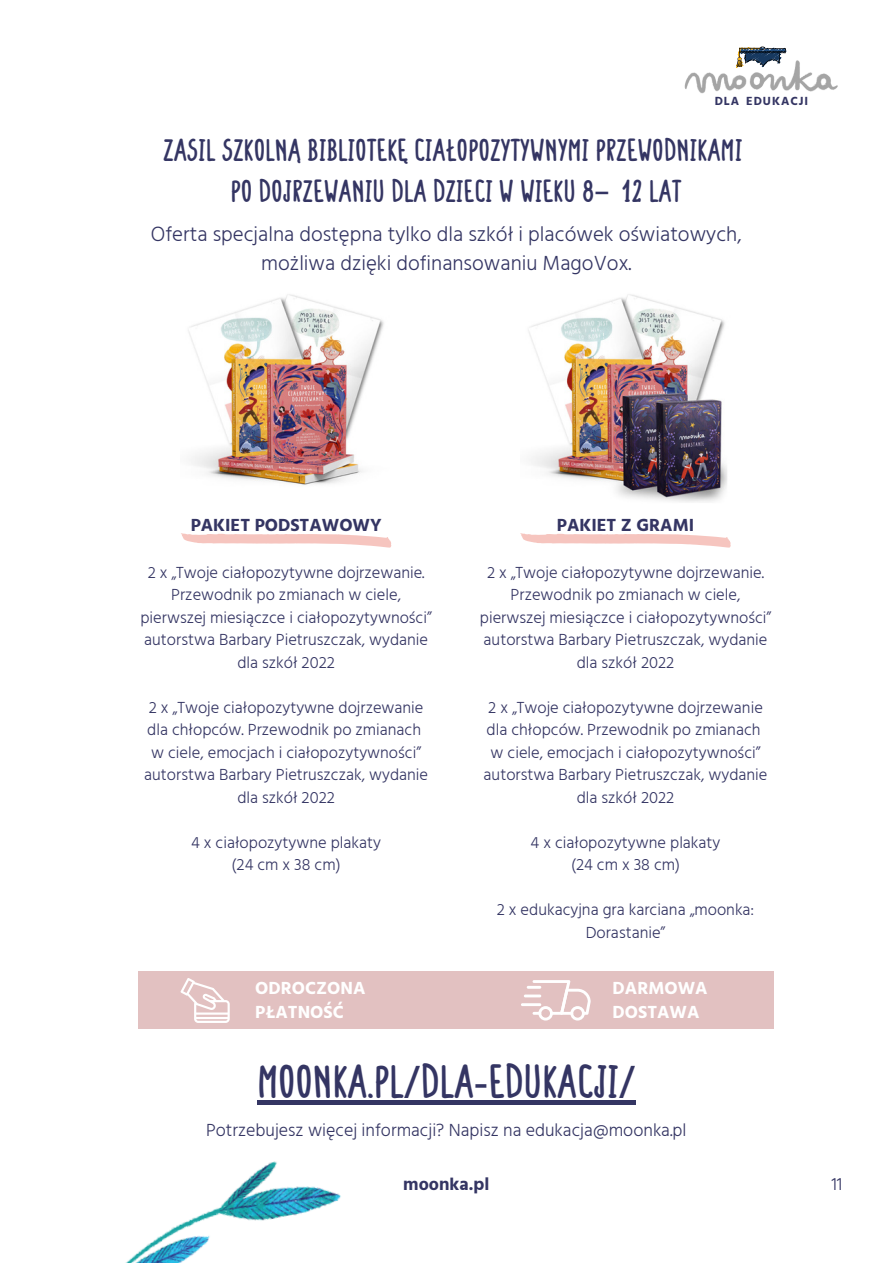
<style>
.page{position:relative;width:893px;height:1264px;background:#fff}
.page>*{position:absolute;margin:0;border:0;box-sizing:border-box;transform-origin:0 0}
.t1{font:700 45px "Colendra";color:#343563}
.t2{font:700 30px/41.5px "Colendra";color:#343563;text-align:center}
.t3{font:300 21px/29.2px "Hind Madurai";color:#343563;text-align:center}
.t4{font:300 18px "Hind Madurai";color:#343563}
.t5{font:700 18px "Hind Madurai";color:#343563}
.t6{font:700 18px/24.8px "Hind Madurai";color:#fff}
.t7{font:300 16.5px/22.5px "Hind Madurai";color:#343563;text-align:center}
.t8{font:700 12.15px "Hind Guntur";letter-spacing:.08em;color:#343563}
.s1{font-family:"Noto Sans Gurmukhi";font-weight:400}
.s2{font-family:"Noto Sans";font-weight:400}
</style>
<div class="page">
<img style="left:684px;top:60px;width:154px;height:34px">
<svg style="left:736px;top:46px;width:50px;height:22px"></svg>
<img style="left:188px;top:294px;width:196px;height:191px">
<img style="left:528px;top:294px;width:199px;height:208px">
<svg style="left:181px;top:533px;width:210px;height:15px"></svg>
<svg style="left:520px;top:533px;width:210px;height:15px"></svg>
<div style="left:257px;top:1100px;width:378px;height:5px;background:#343563"></div>
<img style="left:127px;top:1161px;width:214px;height:101px">
<div style="left:138px;top:971px;width:635px;height:57px;background:#e2c1c1"></div>
<svg style="left:180px;top:978px;width:50px;height:44px"></svg>
<hr style="left:526px;top:985px;width:15px;height:3px;background:#fff">
<hr style="left:524px;top:994px;width:17px;height:3px;background:#fff">
<hr style="left:521px;top:1003px;width:20px;height:3px;background:#fff">
<svg style="left:532px;top:980px;width:58px;height:40px"></svg>
<p class="t8" style="left:714px;top:94px;width:95px">DLA EDUKACJI</p>
<h2 class="t2" style="left:163px;top:131px;width:580px">ZASIL SZKOLNĄ BIBLIOTEKĘ CIAŁOPOZYTYWNYMI PRZEWODNIKAMI<br>PO DOJRZEWANIU DLA DZIECI W WIEKU 8<span class="s1">–</span> 12 LAT</h2>
<p class="t3" style="left:151px;top:220px;width:592px">Oferta specjalna dostępna tylko dla szkół i placówek oświatowych, możliwa dzięki dofinansowaniu MagoVox.</p>
<p class="t5" style="left:191px;top:513px;width:192px">PAKIET PODSTAWOWY</p>
<p class="t7" style="left:140px;top:561px;width:293px">2 x „Twoje ciałopozytywne dojrzewanie.<br>Przewodnik po zmianach w ciele, pierwszej miesiączce i ciałopozytywności” autorstwa Barbary Pietruszczak, wydanie dla szkół 2022</p>
<p class="t7" style="left:144px;top:696px;width:285px">2 x „Twoje ciałopozytywne dojrzewanie dla chłopców. Przewodnik po zmianach w ciele, emocjach i ciałopozytywności” autorstwa Barbary Pietruszczak, wydanie dla szkół 2022</p>
<p class="t7" style="left:191px;top:831px;width:191px">4 x ciałopozytywne plakaty (24 cm x 38 cm)</p>
<p class="t5" style="left:557px;top:513px;width:139px">PAKIET Z GRAMI</p>
<p class="t7" style="left:480px;top:561px;width:293px">2 x „Twoje ciałopozytywne dojrzewanie.<br>Przewodnik po zmianach w ciele, pierwszej miesiączce i ciałopozytywności” autorstwa Barbary Pietruszczak, wydanie dla szkół 2022</p>
<p class="t7" style="left:483px;top:696px;width:285px">2 x „Twoje ciałopozytywne dojrzewanie dla chłopców. Przewodnik po zmianach w ciele, emocjach i ciałopozytywności” autorstwa Barbary Pietruszczak, wydanie dla szkół 2022</p>
<p class="t7" style="left:530px;top:831px;width:191px">4 x ciałopozytywne plakaty (24 cm x 38 cm)</p>
<p class="t7" style="left:497px;top:899px;width:259px">2 x edukacyjna gra karciana „moonka:<br>Dorastanie”</p>
<p class="t6" style="left:255px;top:975px;width:112px">ODROCZONA<br>PŁATNOŚĆ</p>
<p class="t6" style="left:612px;top:975px;width:96px">DARMOWA<br>DOSTAWA</p>
<h1 class="t1" style="left:257px;top:1063px;width:380px">MOONKA.PL<span class="s2">/</span>DLA<span class="s2">-</span>EDUKACJI<span class="s2">/</span></h1>
<p class="t4" style="left:206px;top:1117px;width:482px">Potrzebujesz więcej informacji? Napisz na edukacja@moonka.pl</p>
<p class="t5" style="left:403px;top:1172px;width:88px">moonka.pl</p>
<p class="t4" style="left:831px;top:1172px;width:13px">11</p>
</div>
